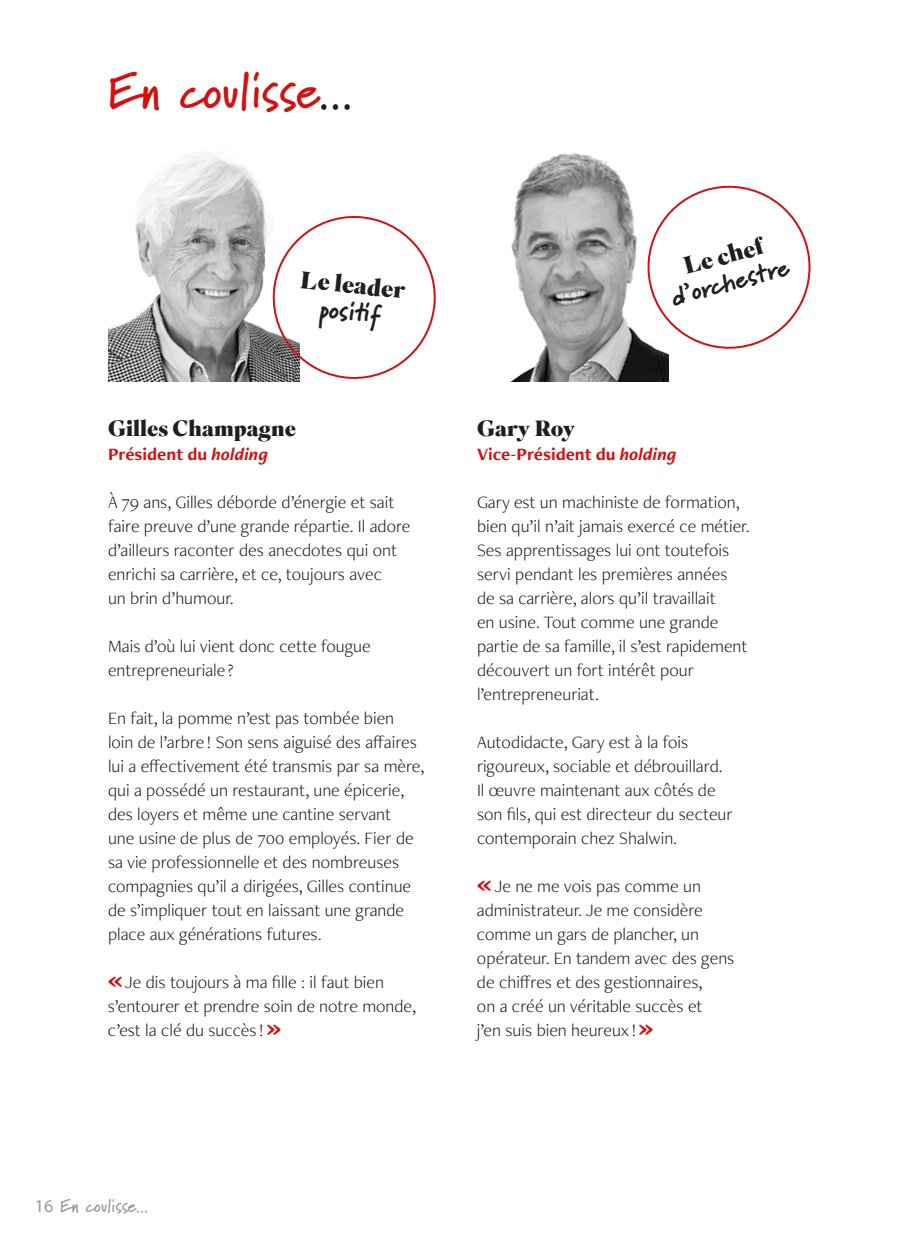
<style>
.page{position:relative;width:909px;height:1242px;background:#fff}
.page>*{position:absolute;margin:0;border:0;box-sizing:border-box;transform-origin:0 0}
.t1{font:700 50px "Marydale";letter-spacing:-.01em;color:#d31110}
.t2{font:900 26px "Marydale";color:#201e24}
.t3{font:900 24px "Superior Title";color:#201e24}
.t4{font:900 22px "Superior Title";color:#201e24}
.t5{font:300 18px/24px "Freight Neo Pro";color:#201e24}
.t6{font:700 18px "Freight Neo Pro";color:#d31110}
.t7{font:700 18px "Marydale";letter-spacing:-.01em;color:#999}
.s1{color:#201e24}
.s2{font-style:italic}
.s3{font-weight:900;font-size:26px;color:#d31110}
.s4{font-family:"Myriad Pro";font-weight:400}
</style>
<div class="page">
<img style="left:108px;top:152px;width:191px;height:230px">
<img style="left:510px;top:153px;width:158px;height:229px">
<svg style="left:269px;top:213px;width:167px;height:167px"></svg>
<svg style="left:639px;top:177px;width:172px;height:181px"></svg>
<h1 class="t1" style="left:108px;top:62px;width:246px">En coulisse<span class="s1">...</span></h1>
<h3 class="t3" style="left:302px;top:264px;width:107px;rotate:6deg">Le leader</h3>
<h2 class="t2" style="left:322px;top:293px;width:62px;rotate:6deg">positi f</h2>
<p class="t4" style="left:108px;top:414px;width:190px">Gilles Champagne</p>
<p class="t6" style="left:108px;top:442px;width:162px">Président du <span class="s2">holding</span></p>
<p class="t5" style="left:108px;top:490px;width:304px">À 79 ans, Gilles déborde d’énergie et sait faire preuve d’une grande répartie. Il adore d’ailleurs raconter des anecdotes qui ont enrichi sa carrière, et ce, toujours avec<br>un brin d’humour.</p>
<p class="t5" style="left:108px;top:634px;width:264px">Mais d’où lui vient donc cette fougue entrepreneuriale ?</p>
<p class="t5" style="left:108px;top:706px;width:318px">En fait, la pomme n’est pas tombée bien<br>loin de l’arbre ! Son sens aiguisé des affaires lui a effectivement été transmis par sa mère, qui a possédé un restaurant, une épicerie, des loyers et même une cantine servant<br>une usine de plus de 700 employés. Fier de sa vie professionnelle et des nombreuses compagnies qu’il a dirigées, Gilles continue de s’impliquer tout en laissant une grande place aux générations futures.</p>
<p class="t5" style="left:108px;top:970px;width:310px"><span class="s3">«</span> Je dis toujours à ma fille : il faut bien s’entourer et prendre soin de notre monde, c’est la clé du succès ! <span class="s3">»</span></p>
<h3 class="t3" style="left:680px;top:252px;width:83px;rotate:-15deg">Le chef</h3>
<h2 class="t2" style="left:668px;top:282px;width:123px;rotate:-15deg">d’orchestre</h2>
<p class="t4" style="left:477px;top:414px;width:100px">Gary Roy</p>
<p class="t6" style="left:477px;top:442px;width:201px">Vice-Président du <span class="s2">holding</span></p>
<p class="t5" style="left:477px;top:490px;width:274px">Gary est un machiniste de formation, bien qu’il n’ait jamais exercé ce métier.<br>Ses apprentissages lui ont toutefois servi pendant les premières années de sa carrière, alors qu’il travaillait<br>en usine. Tout comme une grande partie de sa famille, il s’est rapidement découvert un fort intérêt pour l’entrepreneuriat.</p>
<p class="t5" style="left:477px;top:730px;width:257px">Autodidacte, Gary est à la fois rigoureux, sociable et débrouillard.<br>Il œuvre maintenant aux côtés de son fils, qui est directeur du secteur contemporain chez Shalwin.</p>
<p class="t5" style="left:477px;top:874px;width:259px"><span class="s3">«</span> Je ne me vois pas comme un administrateur. Je me considère comme un gars de plancher, un opérateur. En tandem avec des gens de chiffres et des gestionnaires,<br>on a créé un véritable succès et<br>j’en suis bien heureux ! <span class="s3">»</span></p>
<p class="t7" style="left:35px;top:1195px;width:115px"><span class="s4">16</span> En coulisse...</p>
</div>
